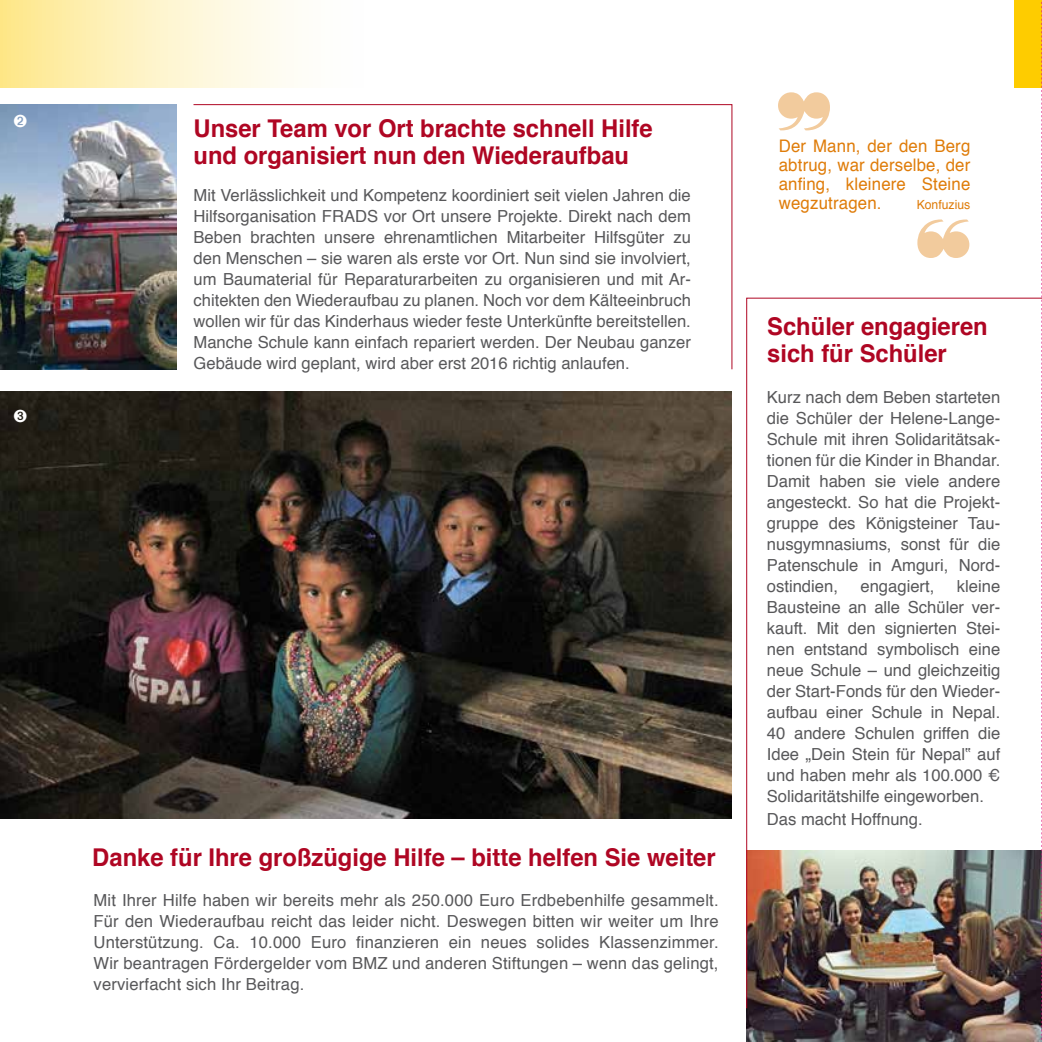
<style>
.page{position:relative;width:1042px;height:1042px;background:#fff}
.page>*{position:absolute;margin:0;border:0;box-sizing:border-box;transform-origin:0 0}
.t1{font:700 24.5px/26.2px "Helvetica";color:#af0623}
.t2{font:17.32px/18.9px "Helvetica";letter-spacing:.01em;color:#df7c09;text-align:justify}
.t3{font:16.62px/21px "Helvetica";color:#58585a;text-align:justify}
.t4{font:12.6px "Helvetica";color:#df7c09}
</style>
<div class="page">
<img style="left:746px;top:1009px;width:295px;height:33px">
<svg style="left:193px;top:104px;width:540px;height:266px"></svg>
<svg style="left:746px;top:297px;width:295px;height:712px"></svg>
<div style="left:0;top:0;width:372px;height:88px;background:linear-gradient(to right,#fee992,#feffff)"></div>
<div style="left:1014px;top:0;width:28px;height:88px;background:#fecc00"></div>
<img style="left:0;top:392px;width:732px;height:426px">
<svg style="left:917px;top:219px;width:52px;height:39px"></svg>
<svg style="left:778px;top:92px;width:52px;height:38px"></svg>
<img style="left:0;top:104px;width:176px;height:265px">
<svg style="left:1041px;top:1px;width:1px;height:1041px"></svg>
<svg style="left:14px;top:115px;width:13px;height:13px"></svg>
<svg style="left:14px;top:409px;width:13px;height:13px"></svg>
<h1 class="t1" style="left:193px;top:116px;width:461px">Unser Team vor Ort brachte schnell Hilfe und organisiert nun den Wiederaufbau</h1>
<p class="t3" style="left:193px;top:185px;width:499px">Mit Verlässlichkeit und Kompetenz koordiniert seit vielen Jahren die Hilfsorganisation FRADS vor Ort unsere Projekte. Direkt nach dem Beben brachten unsere ehrenamtlichen Mitarbeiter Hilfsgüter zu den Menschen – sie waren als erste vor Ort. Nun sind sie involviert, um Baumaterial für Reparaturarbeiten zu organisieren und mit Ar&shy;chitekten den Wiederaufbau zu planen. Noch vor dem Kälteeinbruch wollen wir für das Kinderhaus wieder feste Unterkünfte bereitstellen.<br>Manche Schule kann einfach repariert werden. Der Neubau ganzer Gebäude wird geplant, wird aber erst 2016 richtig anlaufen.</p>
<h1 class="t1" style="left:92px;top:844px;width:625px">Danke für Ihre großzügige Hilfe – bitte helfen Sie weiter</h1>
<p class="t3" style="left:94px;top:890px;width:626px">Mit Ihrer Hilfe haben wir bereits mehr als 250.000 Euro Erdbebenhilfe gesammelt.<br>Für den Wiederaufbau reicht das leider nicht. Deswegen bitten wir weiter um Ihre Unterstützung. Ca. 10.000 Euro finanzieren ein neues solides Klassenzimmer.<br>Wir beantragen Fördergelder vom BMZ und anderen Stiftungen – wenn das gelingt, vervierfacht sich Ihr Beitrag.</p>
<p class="t2" style="left:779px;top:137px;width:193px">Der Mann, der den Berg abtrug, war derselbe, der anfing, kleinere Steine wegzutragen.</p>
<p class="t4" style="left:916px;top:195px;width:55px">Konfuzius</p>
<h1 class="t1" style="left:767px;top:314px;width:222px">Schüler engagieren sich für Schüler</h1>
<p class="t3" style="left:767px;top:387px;width:235px">Kurz nach dem Beben starteten die Schüler der Helene-Lange-Schule mit ihren Solidaritätsak&shy;tionen für die Kinder in Bhandar.<br>Damit haben sie viele andere angesteckt. So hat die Projekt&shy;gruppe des Königsteiner Tau&shy;nusgymnasiums, sonst für die Patenschule in Amguri, Nord&shy;ostindien,</p>
<p class="t3" style="left:767px;top:576px;width:235px;text-indent:190px">kleine Bausteine an alle Schüler ver&shy;kauft. Mit den signierten Stei&shy;nen entstand symbolisch eine neue Schule – und gleichzeitig der Start-Fonds für den Wieder&shy;aufbau einer Schule in Nepal.<br>40 andere Schulen griffen die Idee „Dein Stein für Nepal‟ auf und haben mehr als 100.000 € Solidaritätshilfe eingeworben.</p>
<p class="t3" style="left:767px;top:809px;width:157px">Das macht Hoffnung.</p>
<p class="t3" style="left:860px;top:576px;width:75px">engagiert,</p>
</div>
